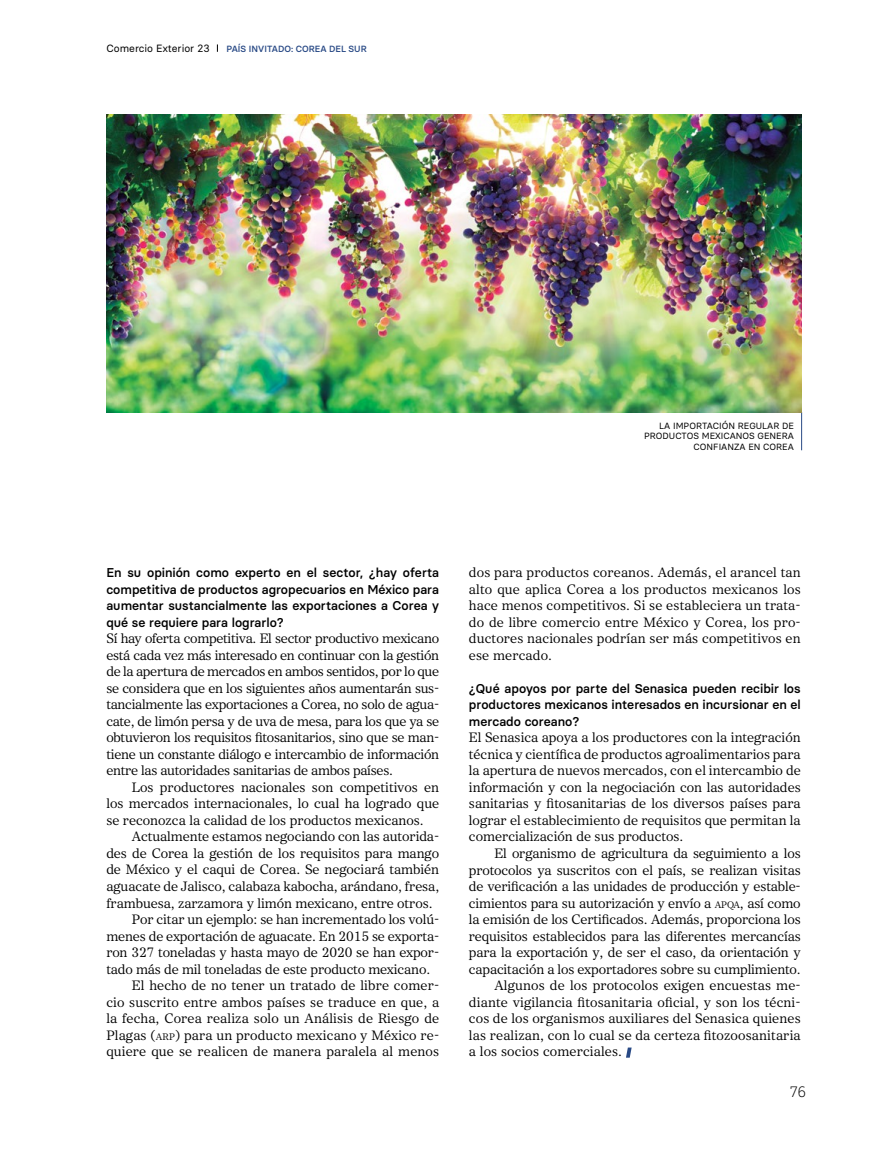
<style>
.page{position:relative;width:872px;height:1149px;background:#fff}
.page>*{position:absolute;margin:0;border:0;box-sizing:border-box;transform-origin:0 0}
.t1{font:300 15px "Knile";color:#000}
.t2{font:13.5px/16.5px "Core Serif N 35";letter-spacing:-.005em;color:#000;text-align:justify}
.t3{font:500 12.75px/16.5px "Basier Circle";color:#000;text-align:justify}
.t4{font:10.5px "Basier Circle";color:#000}
.t5{font:9px/10.8px "Basier Circle";color:#000;text-align:right}
.t6{font:500 9px "Basier Circle";color:#284985}
.s1{font-size:9.45px}
</style>
<div class="page">
<hr style="left:801px;top:412px;width:1px;height:38px;background:#284985">
<svg style="left:626px;top:1047px;width:5px;height:10px"></svg>
<img style="left:106px;top:115px;width:695px;height:297px">
<p class="t4" style="left:106px;top:41px;width:105px">Comercio Exterior 23</p>
<p class="t6" style="left:227px;top:43px;width:142px">PAÍS INVITADO: COREA DEL SUR</p>
<p class="t5" style="left:644px;top:420px;width:151px">LA IMPORTACIÓN REGULAR DE<br>PRODUCTOS MEXICANOS GENERA<br>CONFIANZA EN COREA</p>
<p class="t3" style="left:106px;top:564px;width:334px">En su opinión como experto en el sector, ¿hay oferta competitiva de productos agropecuarios en México para aumentar sustancialmente las exportaciones a Corea y qué se requiere para lograrlo?</p>
<p class="t2" style="left:106px;top:630px;width:334px">Sí hay oferta competitiva. El sector productivo mexicano está cada vez más interesado en continuar con la gestión de la apertura de mercados en ambos sentidos, por lo que se considera que en los siguientes años aumentarán sus&shy;tancialmente las exportaciones a Corea, no solo de agua&shy;cate, de limón persa y de uva de mesa, para los que ya se obtuvieron los requisitos fitosanitarios, sino que se man&shy;tiene un constante diálogo e intercambio de información entre las autoridades sanitarias de ambos países.</p>
<p class="t2" style="left:106px;top:778px;width:334px;text-indent:26px">Los productores nacionales son competitivos en los mercados internacionales, lo cual ha logrado que se reconozca la calidad de los productos mexicanos.</p>
<p class="t2" style="left:132px;top:828px;width:309px">Actualmente estamos negociando con las autorida-</p>
<p class="t2" style="left:106px;top:844px;width:334px">des de Corea la gestión de los requisitos para mango</p>
<p class="t2" style="left:106px;top:861px;width:334px">de México y el caqui de Corea. Se negociará también</p>
<p class="t2" style="left:106px;top:877px;width:334px">aguacate de Jalisco, calabaza kabocha, arándano, fresa,</p>
<p class="t2" style="left:106px;top:894px;width:328px">frambuesa, zarzamora y limón mexicano, entre otros.</p>
<p class="t2" style="left:132px;top:910px;width:309px">Por citar un ejemplo: se han incrementado los volú-</p>
<p class="t2" style="left:106px;top:927px;width:334px">menes de exportación de aguacate. En 2015 se exporta-</p>
<p class="t2" style="left:106px;top:943px;width:334px">ron 327 toneladas y hasta mayo de 2020 se han expor-</p>
<p class="t2" style="left:106px;top:960px;width:325px">tado más de mil toneladas de este producto mexicano.</p>
<p class="t2" style="left:132px;top:976px;width:309px">El hecho de no tener un tratado de libre comer-</p>
<p class="t2" style="left:106px;top:993px;width:334px">cio suscrito entre ambos países se traduce en que, a</p>
<p class="t2" style="left:106px;top:1009px;width:334px">la fecha, Corea realiza solo un Análisis de Riesgo de</p>
<p class="t2" style="left:106px;top:1026px;width:334px">Plagas (<span class="s1">ARP</span>) para un producto mexicano y México re-</p>
<p class="t2" style="left:106px;top:1042px;width:334px">quiere que se realicen de manera paralela al menos</p>
<p class="t2" style="left:469px;top:564px;width:333px">dos para productos coreanos. Además, el arancel tan alto que aplica Corea a los productos mexicanos los hace menos competitivos. Si se estableciera un trata&shy;do de libre comercio entre México y Corea, los pro&shy;ductores nacionales podrían ser más competitivos en ese mercado.</p>
<p class="t3" style="left:469px;top:679px;width:333px">¿Qué apoyos por parte del Senasica pueden recibir los productores mexicanos interesados en incursionar en el mercado coreano?</p>
<p class="t2" style="left:469px;top:729px;width:333px">El Senasica apoya a los productores con la integración técnica y científica de productos agroalimentarios para la apertura de nuevos mercados, con el intercambio de información y con la negociación con las autoridades sanitarias y fitosanitarias de los diversos países para lograr el establecimiento de requisitos que permitan la comercialización de sus productos.</p>
<p class="t2" style="left:494px;top:844px;width:308px">El organismo de agricultura da seguimiento a los</p>
<p class="t2" style="left:469px;top:861px;width:333px">protocolos ya suscritos con el país, se realizan visitas</p>
<p class="t2" style="left:469px;top:877px;width:333px">de verificación a las unidades de producción y estable-</p>
<p class="t2" style="left:469px;top:894px;width:333px">cimientos para su autorización y envío a <span class="s1">APQA</span>, así como</p>
<p class="t2" style="left:469px;top:910px;width:333px">la emisión de los Certificados. Además, proporciona los</p>
<p class="t2" style="left:469px;top:927px;width:333px">requisitos establecidos para las diferentes mercancías</p>
<p class="t2" style="left:469px;top:943px;width:333px">para la exportación y, de ser el caso, da orientación y</p>
<p class="t2" style="left:469px;top:960px;width:333px">capacitación a los exportadores sobre su cumplimiento.</p>
<p class="t2" style="left:494px;top:976px;width:308px">Algunos de los protocolos exigen encuestas me-</p>
<p class="t2" style="left:469px;top:993px;width:333px">diante vigilancia fitosanitaria oficial, y son los técni-</p>
<p class="t2" style="left:469px;top:1009px;width:333px">cos de los organismos auxiliares del Senasica quienes</p>
<p class="t2" style="left:469px;top:1026px;width:333px">las realizan, con lo cual se da certeza fitozoosanitaria</p>
<p class="t2" style="left:469px;top:1042px;width:155px">a los socios comerciales.</p>
<p class="t1" style="left:790px;top:1082px;width:18px">76</p>
</div>
